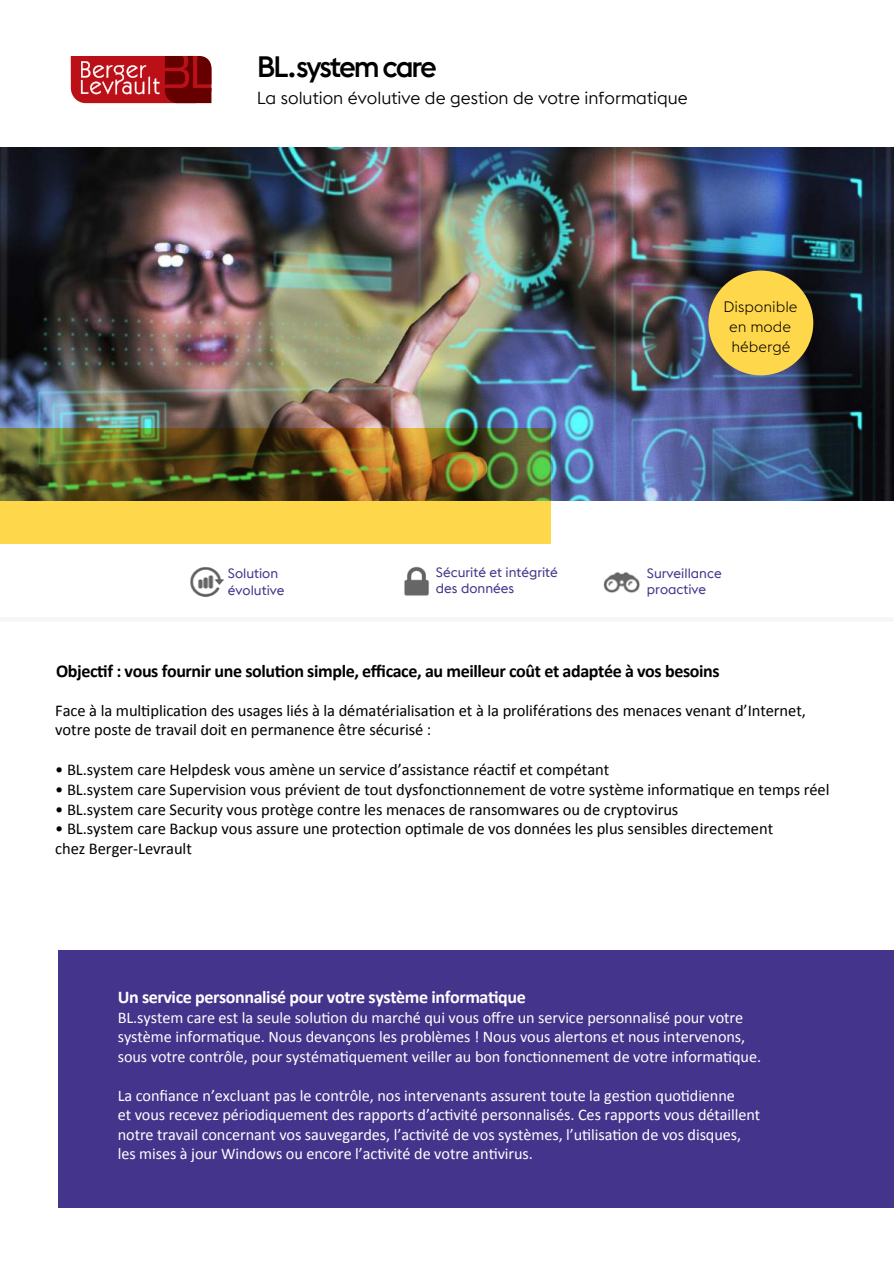
<style>
.page{position:relative;width:894px;height:1265px;background:#fff}
.page>*{position:absolute;margin:0;border:0;box-sizing:border-box;transform-origin:0 0}
.t1{font:500 29.4px "Euclid Flex B";letter-spacing:-.075em;color:#000}
.t2{font:700 18px "Calibri";letter-spacing:-.02em;color:#000}
.t3{font:700 18px "Calibri";letter-spacing:-.02em;color:#fff}
.t4{font:300 17.4px "Euclid Flex B";color:#000}
.t5{font:16.5px/19.8px "Calibri";letter-spacing:-.005em;color:#000}
.t6{font:16.2px/19.5px "Calibri";letter-spacing:-.005em;color:#fff}
.t7{font:300 15px/19.8px "Euclid Flex";color:#000;text-align:center}
.t8{font:13.5px/16.2px "Euclid Flex B";color:#45348b}
</style>
<div class="page">
<hr style="left:0;top:617px;width:892px;height:4px;background:#f6f6f6">
<div style="left:58px;top:950px;width:835px;height:257px;background:#45348b"></div>
<img style="left:0;top:147px;width:893px;height:353px">
<img style="left:0;top:428px;width:550px;height:116px">
<img style="left:404px;top:566px;width:25px;height:30px">
<div style="left:708px;top:270px;width:105px;height:105px;background:#ffd74a;border-radius:50%"></div>
<img style="left:190px;top:567px;width:34px;height:30px">
<img style="left:603px;top:572px;width:37px;height:21px">
<svg style="left:71px;top:56px;width:140px;height:47px"></svg>
<h1 class="t1" style="left:256px;top:49px;width:182px">BL.system care</h1>
<p class="t4" style="left:256px;top:88px;width:432px">La solution évolutive de gestion de votre informatique</p>
<p class="t7" style="left:723px;top:297px;width:75px">Disponible en mode hébergé</p>
<p class="t8" style="left:436px;top:564px;width:123px">Sécurité et intégrité des données</p>
<p class="t8" style="left:228px;top:566px;width:58px">Solution évolutive</p>
<p class="t8" style="left:646px;top:565px;width:76px">Surveillance proactive</p>
<p class="t2" style="left:56px;top:659px;width:664px">Objectif : vous fournir une solution simple, efficace, au meilleur coût et adaptée à vos besoins</p>
<p class="t5" style="left:55px;top:700px;width:751px">Face à la multiplication des usages liés à la dématérialisation et à la proliférations des menaces venant d’Internet, votre poste de travail doit en permanence être sécurisé :</p>
<p class="t5" style="left:55px;top:759px;width:555px">• BL.system care Helpdesk vous amène un service d’assistance réactif et compétant</p>
<p class="t5" style="left:55px;top:779px;width:775px">• BL.system care Supervision vous prévient de tout dysfonctionnement de votre système informatique en temps réel</p>
<p class="t5" style="left:55px;top:799px;width:624px">• BL.system care Security vous protège contre les menaces de ransomwares ou de cryptovirus</p>
<p class="t5" style="left:55px;top:819px;width:719px">• BL.system care Backup vous assure une protection optimale de vos données les plus sensibles directement chez Berger-Levrault</p>
<p class="t3" style="left:118px;top:985px;width:409px">Un service personnalisé pour votre système informatique</p>
<p class="t6" style="left:118px;top:1007px;width:644px">BL.system care est la seule solution du marché qui vous offre un service personnalisé pour votre système informatique. Nous devançons les problèmes ! Nous vous alertons et nous intervenons, sous votre contrôle, pour systématiquement veiller au bon fonctionnement de votre informatique.</p>
<p class="t6" style="left:118px;top:1085px;width:644px">La confiance n’excluant pas le contrôle, nos intervenants assurent toute la gestion quotidienne<br>et vous recevez périodiquement des rapports d’activité personnalisés. Ces rapports vous détaillent notre travail concernant vos sauvegardes, l’activité de vos systèmes, l’utilisation de vos disques, les mises à jour Windows ou encore l’activité de votre antivirus.</p>
</div>
